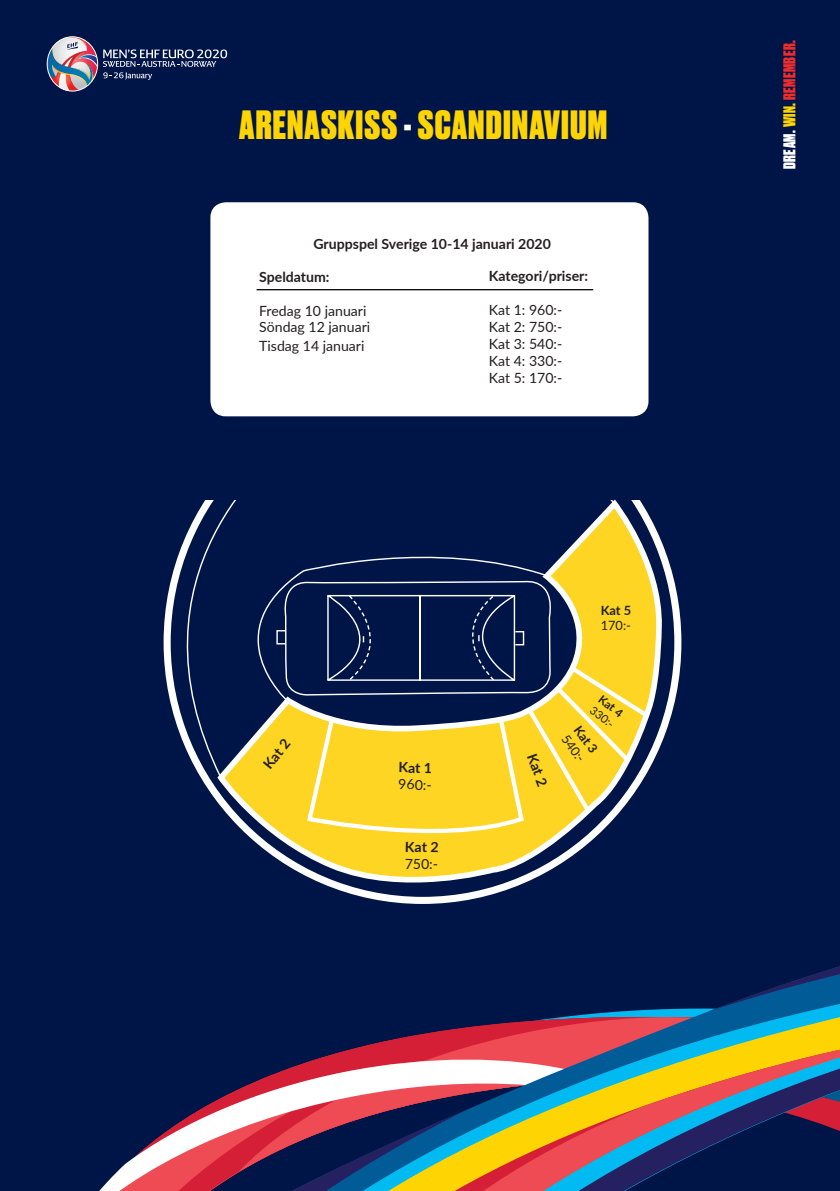
<style>
.page{position:relative;width:840px;height:1191px;background:#fff}
.page>*{position:absolute;margin:0;border:0;box-sizing:border-box;transform-origin:0 0}
.t1{font:800 38.4px "Druk";letter-spacing:.03em;color:#fed503}
.t2{font:800 16.2px "Druk";letter-spacing:.03em;color:#ee2d2d}
.t3{font:14px "Lato";color:#231f20}
.t4{font:700 14px "Lato";color:#231f20}
.t5{font:12.8px/15.4px "Lato";color:#231f20}
.t6{font:700 12.8px "Lato";color:#231f20}
.t7{font:11.6px "Lato";color:#231f20}
.t8{font:700 11.6px "Lato";color:#231f20}
.s1{color:#fff}
.s2{font-weight:700}
.s3{color:#fed503}
</style>
<div class="page">
<div style="left:0;top:0;width:839px;height:1191px;background:#001547"></div>
<svg style="left:616px;top:500px;width:65px;height:264px"></svg>
<svg style="left:163px;top:500px;width:453px;height:404px"></svg>
<svg style="left:305px;top:662px;width:347px;height:184px"></svg>
<svg style="left:275px;top:594px;width:249px;height:88px"></svg>
<svg style="left:110px;top:966px;width:729px;height:225px"></svg>
<svg style="left:147px;top:1037px;width:28px;height:154px"></svg>
<svg style="left:299px;top:992px;width:540px;height:45px"></svg>
<svg style="left:175px;top:1037px;width:664px;height:154px"></svg>
<div style="left:210px;top:202px;width:438px;height:214px;background:#fff;border-radius:15px"></div>
<hr style="left:256px;top:289px;width:337px;height:1px;background:#000001">
<hr style="left:839px;top:0;width:1px;height:1191px;background:#001547">
<svg style="left:47px;top:36px;width:180px;height:55px"></svg>
<div style="left:47px;top:36px;width:51px;height:55px;border:1px solid #fff;border-radius:50%"></div>
<p class="t1" style="left:239px;top:98px;width:369px">ARENASKISS <span class="s1">-</span> SCANDINAVIUM</p>
<p class="t4" style="left:313px;top:234px;width:239px">Gruppspel Sverige 10-14 januari 2020</p>
<p class="t4" style="left:259px;top:266px;width:72px">Speldatum:</p>
<p class="t3" style="left:259px;top:300px;width:109px">Fredag 10 januari</p>
<p class="t3" style="left:259px;top:317px;width:112px">Söndag 12 januari</p>
<p class="t3" style="left:259px;top:336px;width:107px">Tisdag 14 januari</p>
<p class="t4" style="left:488px;top:266px;width:101px">Kategori/priser:</p>
<p class="t3" style="left:488px;top:300px;width:75px">Kat 1: 960:-</p>
<p class="t3" style="left:488px;top:317px;width:75px">Kat 2: 750:-</p>
<p class="t3" style="left:488px;top:334px;width:75px">Kat 3: 540:-</p>
<p class="t3" style="left:488px;top:351px;width:75px">Kat 4: 330:-</p>
<p class="t3" style="left:488px;top:368px;width:75px">Kat 5: 170:-</p>
<p class="t5" style="left:600px;top:602px;width:32px"><span class="s2">Kat 5<br></span>170:-</p>
<p class="t4" style="left:258px;top:760px;width:35px;rotate:-51deg">Kat 2</p>
<p class="t4" style="left:398px;top:757px;width:35px;rotate:1deg">Kat 1</p>
<p class="t3" style="left:398px;top:774px;width:35px;rotate:1deg">960:-</p>
<p class="t4" style="left:405px;top:836px;width:35px;rotate:1deg">Kat 2</p>
<p class="t3" style="left:404px;top:853px;width:35px;rotate:1deg">750:-</p>
<p class="t4" style="left:541px;top:750px;width:35px;rotate:70deg">Kat 2</p>
<p class="t8" style="left:605px;top:691px;width:29px;rotate:38deg">Kat 4</p>
<p class="t7" style="left:596px;top:702px;width:29px;rotate:38deg">330:-</p>
<p class="t6" style="left:584px;top:721px;width:32px;rotate:54deg">Kat 3</p>
<p class="t5" style="left:570px;top:731px;width:32px;rotate:54deg">540:-</p>
<p class="t2" style="left:777px;top:169px;width:130px;rotate:-90deg"><span class="s1">DREAM.</span> <span class="s3">WIN.</span> REMEMBER.</p>
</div>
